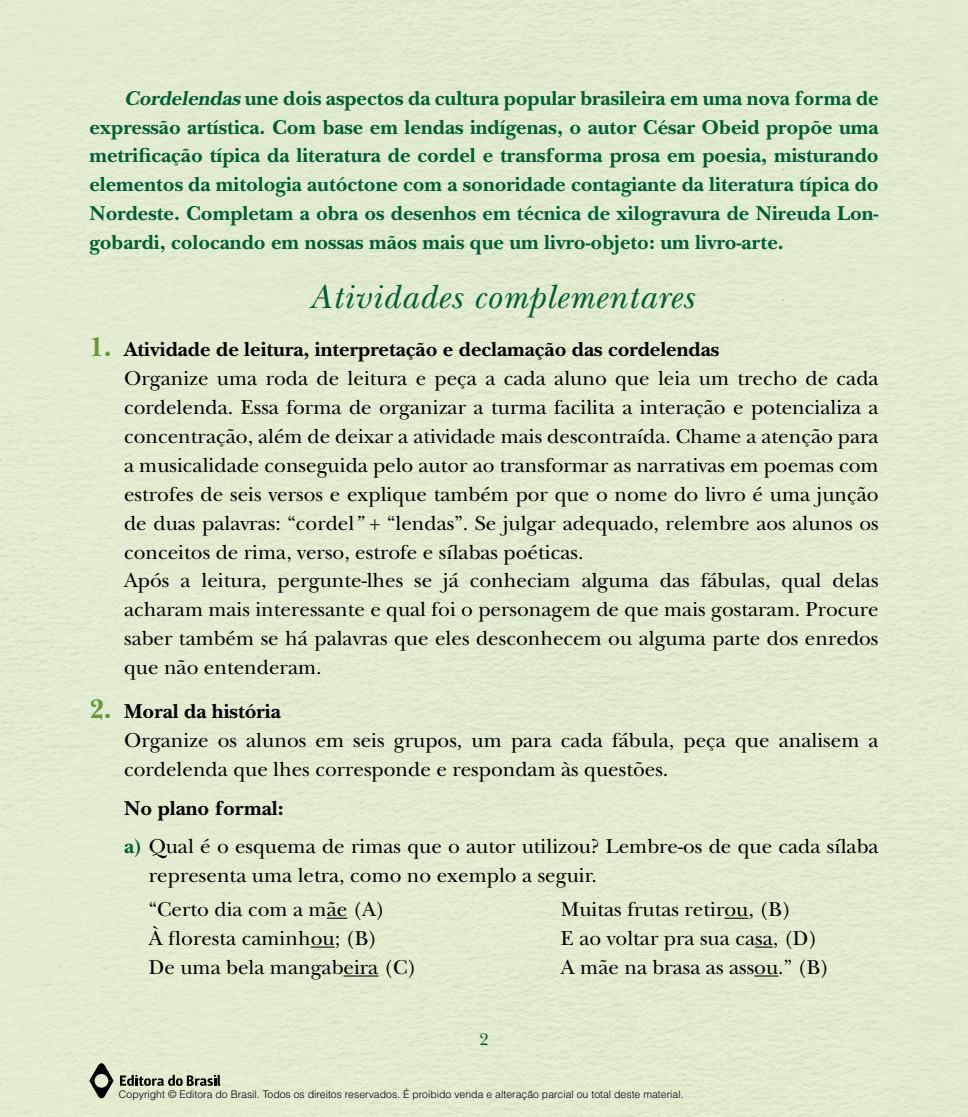
<style>
.page{position:relative;width:968px;height:1117px;background:#fff}
.page>*{position:absolute;margin:0;border:0;box-sizing:border-box;transform-origin:0 0}
.t1{font:italic 35px "New Baskerville";letter-spacing:.025em;color:#005d34}
.t2{font:21px/28.9px "New Baskerville";color:#000}
.t3{font:700 21px/28.9px "New Baskerville";color:#005d34;text-align:justify}
.t4{font:17.5px "New Baskerville";color:#005d34}
.t5{font:300 10.5px "Helvetica";color:#000}
.s1{font-style:italic}
.s2{font-weight:700;font-size:28px;color:#65973b}
.s3{font-weight:700}
.s4{font-weight:700;color:#005d34}
</style>
<div class="page">
<div style="left:0;top:0;width:968px;height:1116px;background:#e1ecd0"></div>
<svg style="left:120px;top:1074px;width:100px;height:11px"></svg>
<svg style="left:89px;top:1062px;width:25px;height:36px"></svg>
<svg style="left:326px;top:917px;width:21px;height:1px"></svg>
<svg style="left:311px;top:946px;width:23px;height:1px"></svg>
<hr style="left:343px;top:975px;width:35px;height:1px;background:#000">
<svg style="left:724px;top:917px;width:24px;height:1px"></svg>
<svg style="left:755px;top:946px;width:17px;height:1px"></svg>
<svg style="left:754px;top:975px;width:24px;height:1px"></svg>
<p class="t3" style="left:89px;top:83px;width:790px;text-indent:35px"><span class="s1">Cordelendas</span> une dois aspectos da cultura popular brasileira em uma nova forma de expressão artística. Com base em lendas indígenas, o autor César Obeid propõe uma metrificação típica da literatura de cordel e transforma prosa em poesia, misturando elementos da mitologia autóctone com a sonoridade contagiante da literatura típica do Nordeste. Completam a obra os desenhos em técnica de xilogravura de Nireuda Lon&shy;gobardi, colocando em nossas mãos mais que um livro-objeto: um livro-arte.</p>
<h1 class="t1" style="left:309px;top:276px;width:386px">Atividades complementares</h1>
<p class="t2" style="left:124px;top:335px;width:756px;text-indent:-35px"><span class="s2">1.</span> <span class="s3">Atividade de leitura, interpretação e declamação das cordelendas<br></span>Organize uma roda de leitura e peça a cada aluno que leia um trecho de cada cordelenda. Essa forma de organizar a turma facilita a interação e potencializa a concentração, além de deixar a atividade mais descontraída. Chame a atenção para a musicalidade conseguida pelo autor ao transformar as narrativas em poemas com estrofes de seis versos e explique também por que o nome do livro é uma junção de duas palavras: “cordel<span class="s1">”</span> + “lendas”. Se julgar adequado, relembre aos alunos os conceitos de rima, verso, estrofe e sílabas poéticas.<br>Após a leitura, pergunte-lhes se já conheciam alguma das fábulas, qual delas acharam mais interessante e qual foi o personagem de que mais gostaram. Procure saber também se há palavras que eles desconhecem ou alguma parte dos enredos que não entenderam.</p>
<p class="t2" style="left:124px;top:696px;width:756px;text-indent:-35px"><span class="s2">2.</span> <span class="s3">Moral da história<br></span>Organize os alunos em seis grupos, um para cada fábula, peça que analisem a cordelenda que lhes corresponde e respondam às questões.</p>
<p class="t2" style="left:124px;top:788px;width:755px;line-height:38.9px"><span class="s3">No plano formal:<br></span><span class="s4">a)</span> Qual é o esquema de rimas que o autor utilizou? Lembre-os de que cada sílaba</p>
<p class="t2" style="left:149px;top:858px;width:449px;line-height:33.8px">representa uma letra, como no exemplo a seguir. “Certo dia com a mãe (A)</p>
<p class="t2" style="left:149px;top:923px;width:269px">À floresta caminhou; (B)<br>De uma bela mangabeira (C)</p>
<p class="t2" style="left:561px;top:894px;width:270px">Muitas frutas retirou, (B)<br>E ao voltar pra sua casa, (D)<br>A mãe na brasa as assou.” (B)</p>
<p class="t4" style="left:479px;top:1029px;width:11px">2</p>
<p class="t5" style="left:119px;top:1087px;width:566px">Copyright © Editora do Brasil. Todos os direitos reservados. É proibido venda e alteração parcial ou total deste material.</p>
</div>
